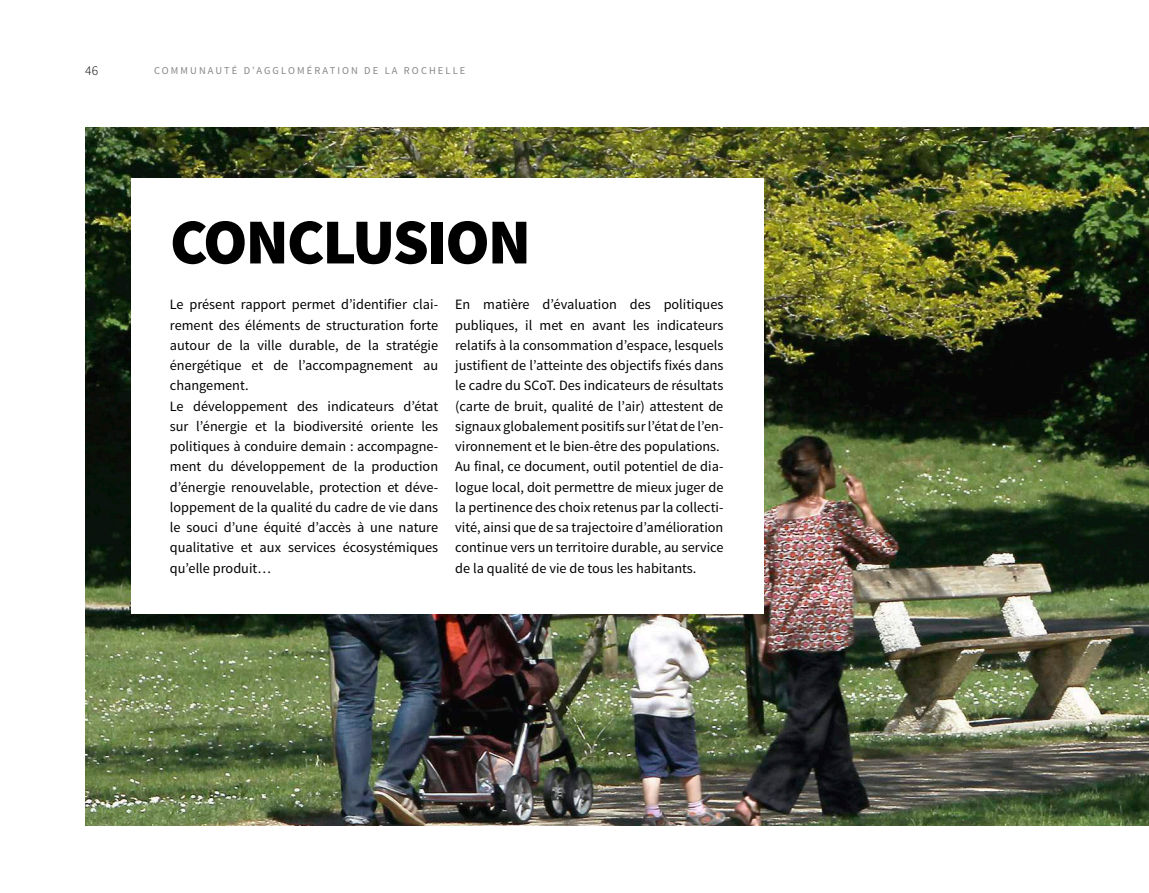
<style>
.page{position:relative;width:1149px;height:893px;background:#fff}
.page>*{position:absolute;margin:0;border:0;box-sizing:border-box;transform-origin:0 0}
.t1{font:900 64.2px "Source Sans Pro";letter-spacing:-.03em;color:#000}
.t2{font:14.25px/20.2px "Source Sans Pro";color:#000}
.t3{font:300 13.5px "Source Sans Pro";color:#000}
.t4{font:10.5px "Source Sans Pro";letter-spacing:.2em;color:#878786}
</style>
<div class="page">
<img style="left:85px;top:128px;width:1063px;height:697px">
<div style="left:131px;top:178px;width:632px;height:436px;background:#fff"></div>
<p class="t3" style="left:85px;top:62px;width:15px">46</p>
<p class="t4" style="left:154px;top:64px;width:313px">COMMUNAUTÉ D’AGGLOMÉRATION DE LA ROCHELLE</p>
<h1 class="t1" style="left:170px;top:200px;width:362px">CONCLUSION</h1>
<p class="t2" style="left:170px;top:295px;width:270px">Le présent rapport permet d’identifier clai&shy;rement des éléments de structuration forte autour de la ville durable, de la stratégie énergétique et de l’accompagnement au changement.<br>Le développement des indicateurs d’état sur l’énergie et la biodiversité oriente les politiques à conduire demain : accompagne&shy;ment du développement de la production d’énergie renouvelable, protection et déve&shy;loppement de la qualité du cadre de vie dans le souci d’une équité d’accès à une nature qualitative et aux services écosystémiques qu’elle produit…</p>
<p class="t2" style="left:455px;top:295px;width:270px">En matière d’évaluation des politiques publiques, il met en avant les indicateurs relatifs à la consommation d’espace, lesquels justifient de l’atteinte des objectifs fixés dans le cadre du SCoT. Des indicateurs de résultats (carte de bruit, qualité de l’air) attestent de signaux globalement positifs sur l’état de l’en&shy;vironnement et le bien-être des populations.<br>Au final, ce document, outil potentiel de dia&shy;logue local, doit permettre de mieux juger de la pertinence des choix retenus par la collecti&shy;vité, ainsi que de sa trajectoire d’amélioration continue vers un territoire durable, au service de la qualité de vie de tous les habitants.</p>
</div>
